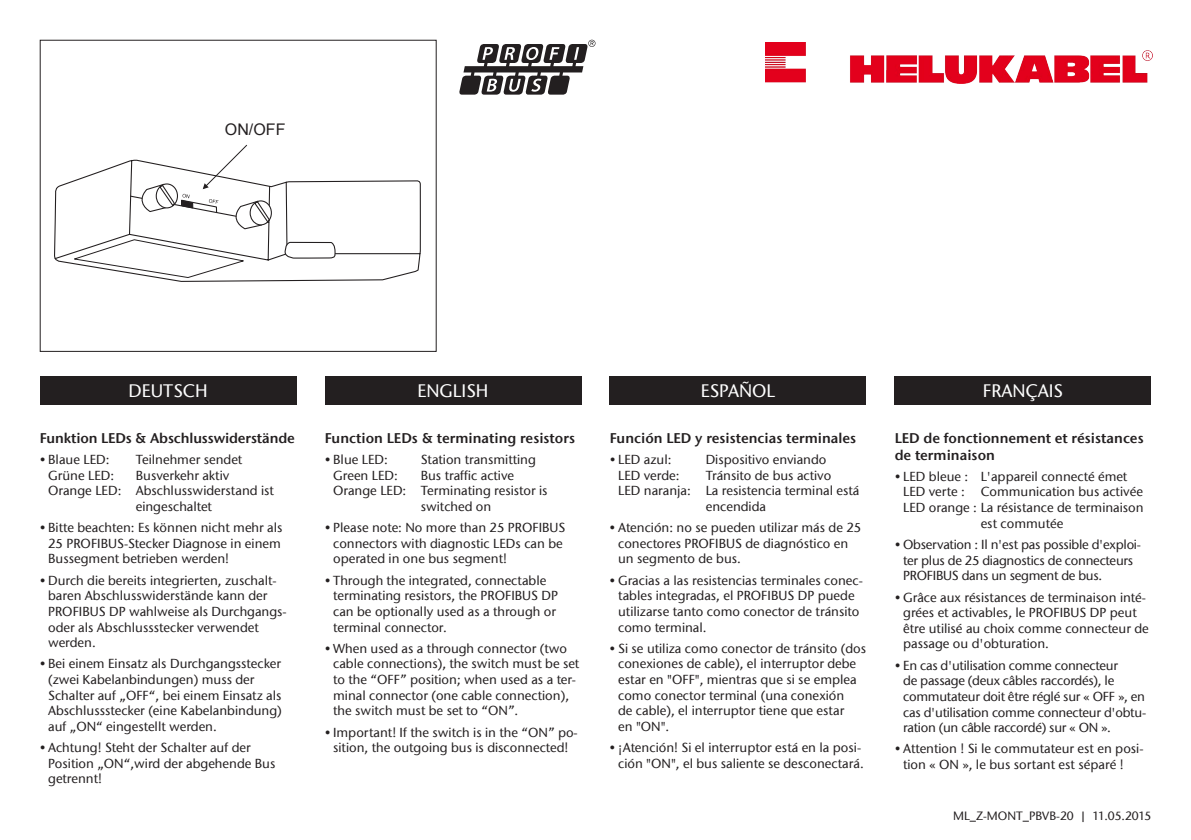
<style>
.page{position:relative;width:1191px;height:840px;background:#fff}
.page>*{position:absolute;margin:0;border:0;box-sizing:border-box;transform-origin:0 0}
.t1{font:500 18px "ITC Stone Sans Com";color:#fff}
.t2{font:16px "Arial";color:#231f20}
.t3{font:14px/16.8px "ITC Stone Sans Com Semi";color:#231f20}
.t4{font:500 13px/15.6px "ITC Stone Sans Com";color:#231f20}
.t5{font:500 13px/15.6px "ITC Stone Sans Com";letter-spacing:-.02em;color:#231f20}
.t6{font:500 12px "ITC Stone Sans Com";color:#231f20}
</style>
<div class="page">
<div style="left:40px;top:376px;width:256px;height:28px;background:#231f20"></div>
<svg style="left:459px;top:40px;width:136px;height:55px"></svg>
<div style="left:325px;top:376px;width:256px;height:28px;background:#231f20"></div>
<div style="left:609px;top:376px;width:257px;height:28px;background:#231f20"></div>
<div style="left:894px;top:376px;width:257px;height:28px;background:#231f20"></div>
<svg style="left:54px;top:160px;width:367px;height:122px"></svg>
<svg style="left:284px;top:241px;width:52px;height:18px"></svg>
<svg style="left:72px;top:239px;width:173px;height:39px"></svg>
<svg style="left:129px;top:144px;width:143px;height:86px"></svg>
<img style="left:765px;top:42px;width:387px;height:42px">
<p class="t2" style="left:225px;top:119px;width:62px">ON/OFF</p>
<h1 class="t1" style="left:128px;top:379px;width:81px">DEUTSCH</h1>
<h1 class="t1" style="left:417px;top:379px;width:72px">ENGLISH</h1>
<h1 class="t1" style="left:700px;top:379px;width:76px">ESPAÑOL</h1>
<h1 class="t1" style="left:982px;top:379px;width:82px">FRANÇAIS</h1>
<p class="t3" style="left:40px;top:429px;width:257px">Funktion LEDs &amp; Abschlusswiderstände</p>
<p class="t4" style="left:40px;top:451px;width:71px">• Blaue LED:</p>
<p class="t4" style="left:136px;top:451px;width:108px">Teilnehmer sendet</p>
<p class="t4" style="left:48px;top:467px;width:68px">Grüne LED:</p>
<p class="t4" style="left:136px;top:467px;width:95px">Busverkehr aktiv</p>
<p class="t4" style="left:48px;top:482px;width:227px">Orange LED: Abschlusswiderstand ist</p>
<p class="t4" style="left:136px;top:498px;width:78px">eingeschaltet</p>
<p class="t4" style="left:48px;top:519px;width:236px;text-indent:-9px">• Bitte beachten: Es können nicht mehr als<br>25 PROFIBUS-Stecker Diagnose in einem<br>Bussegment betrieben werden!</p>
<p class="t4" style="left:48px;top:572px;width:240px;text-indent:-9px">• Durch die bereits integrierten, zuschalt&shy;baren Abschlusswiderstände kann der PROFIBUS DP wahlweise als Durchgangs&shy;oder als Abschlussstecker verwendet werden.</p>
<p class="t4" style="left:48px;top:655px;width:235px;text-indent:-9px">• Bei einem Einsatz als Durchgangsstecker (zwei Kabelanbindungen) muss der Schalter auf „OFF“, bei einem Einsatz als Abschlussstecker (eine Kabelanbindung) auf „ON“ eingestellt werden.</p>
<p class="t4" style="left:48px;top:739px;width:229px;text-indent:-9px">• Achtung! Steht der Schalter auf der<br>Position „ON“,wird der abgehende Bus getrennt!</p>
<p class="t6" style="left:953px;top:807px;width:200px">ML_Z-MONT_PBVB-20 | 11.05.2015</p>
<p class="t3" style="left:609px;top:429px;width:248px">Función LED y resistencias terminales</p>
<p class="t4" style="left:609px;top:451px;width:63px">• LED azul:</p>
<p class="t4" style="left:705px;top:451px;width:122px">Dispositivo enviando</p>
<p class="t4" style="left:618px;top:467px;width:63px">LED verde:</p>
<p class="t4" style="left:705px;top:467px;width:127px">Tránsito de bus activo</p>
<p class="t4" style="left:618px;top:482px;width:243px">LED naranja: La resistencia terminal está</p>
<p class="t4" style="left:705px;top:498px;width:62px">encendida</p>
<p class="t4" style="left:618px;top:519px;width:245px;text-indent:-9px">• Atención: no se pueden utilizar más de 25 conectores PROFIBUS de diagnóstico en un segmento de bus.</p>
<p class="t4" style="left:618px;top:572px;width:246px;text-indent:-9px">• Gracias a las resistencias terminales conec&shy;tables integradas, el PROFIBUS DP puede utilizarse tanto como conector de tránsito como terminal.</p>
<p class="t4" style="left:618px;top:640px;width:249px;text-indent:-9px">• Si se utiliza como conector de tránsito (dos conexiones de cable), el interruptor debe estar en "OFF", mientras que si se emplea como conector terminal (una conexión<br>de cable), el interruptor tiene que estar<br>en "ON".</p>
<p class="t4" style="left:609px;top:739px;width:255px;text-align:right">• ¡Atención! Si el interruptor está en la posi&shy;ción "ON", el bus saliente se desconectará.</p>
<p class="t3" style="left:894px;top:429px;width:250px">LED de fonctionnement et résistances de terminaison</p>
<p class="t4" style="left:894px;top:468px;width:234px">• LED bleue : L'appareil connecté émet</p>
<p class="t4" style="left:903px;top:484px;width:241px">LED verte : Communication bus activée</p>
<p class="t4" style="left:903px;top:499px;width:242px">LED orange : La résistance de terminaison</p>
<p class="t4" style="left:980px;top:515px;width:84px">est commutée</p>
<p class="t5" style="left:903px;top:536px;width:239px;text-indent:-9px">• Observation : Il n'est pas possible d'exploi&shy;ter plus de 25 diagnostics de connecteurs<br>PROFIBUS dans un segment de bus.</p>
<p class="t4" style="left:903px;top:589px;width:247px;text-indent:-9px">• Grâce aux résistances de terminaison inté&shy;grées et activables, le PROFIBUS DP peut être utilisé au choix comme connecteur de passage ou d'obturation.</p>
<p class="t5" style="left:903px;top:657px;width:244px;text-indent:-9px">• En cas d'utilisation comme connecteur<br>de passage (deux câbles raccordés), le commutateur doit être réglé sur « OFF », en cas d'utilisation comme connecteur d'obtu&shy;ration (un câble raccordé) sur « ON ».</p>
<p class="t4" style="left:903px;top:740px;width:242px;text-indent:-9px">• Attention ! Si le commutateur est en posi&shy;tion « ON », le bus sortant est séparé !</p>
<p class="t3" style="left:325px;top:429px;width:252px">Function LEDs &amp; terminating resistors</p>
<p class="t4" style="left:325px;top:451px;width:65px">• Blue LED:</p>
<p class="t4" style="left:421px;top:451px;width:117px">Station transmitting</p>
<p class="t4" style="left:333px;top:467px;width:66px">Green LED:</p>
<p class="t4" style="left:421px;top:467px;width:95px">Bus traffic active</p>
<p class="t4" style="left:333px;top:482px;width:216px">Orange LED: Terminating resistor is</p>
<p class="t4" style="left:421px;top:498px;width:72px">switched on</p>
<p class="t4" style="left:333px;top:519px;width:234px;text-indent:-9px">• Please note: No more than 25 PROFIBUS connectors with diagnostic LEDs can be operated in one bus segment!</p>
<p class="t4" style="left:333px;top:572px;width:226px;text-indent:-9px">• Through the integrated, connectable terminating resistors, the PROFIBUS DP can be optionally used as a through or terminal connector.</p>
<p class="t4" style="left:333px;top:640px;width:247px;text-indent:-9px">• When used as a through connector (two cable connections), the switch must be set to the “OFF” position; when used as a ter&shy;minal connector (one cable connection), the switch must be set to “ON”.</p>
<p class="t4" style="left:325px;top:723px;width:255px;text-align:center">• Important! If the switch is in the “ON” po&shy;sition, the outgoing bus is disconnected!</p>
</div>
